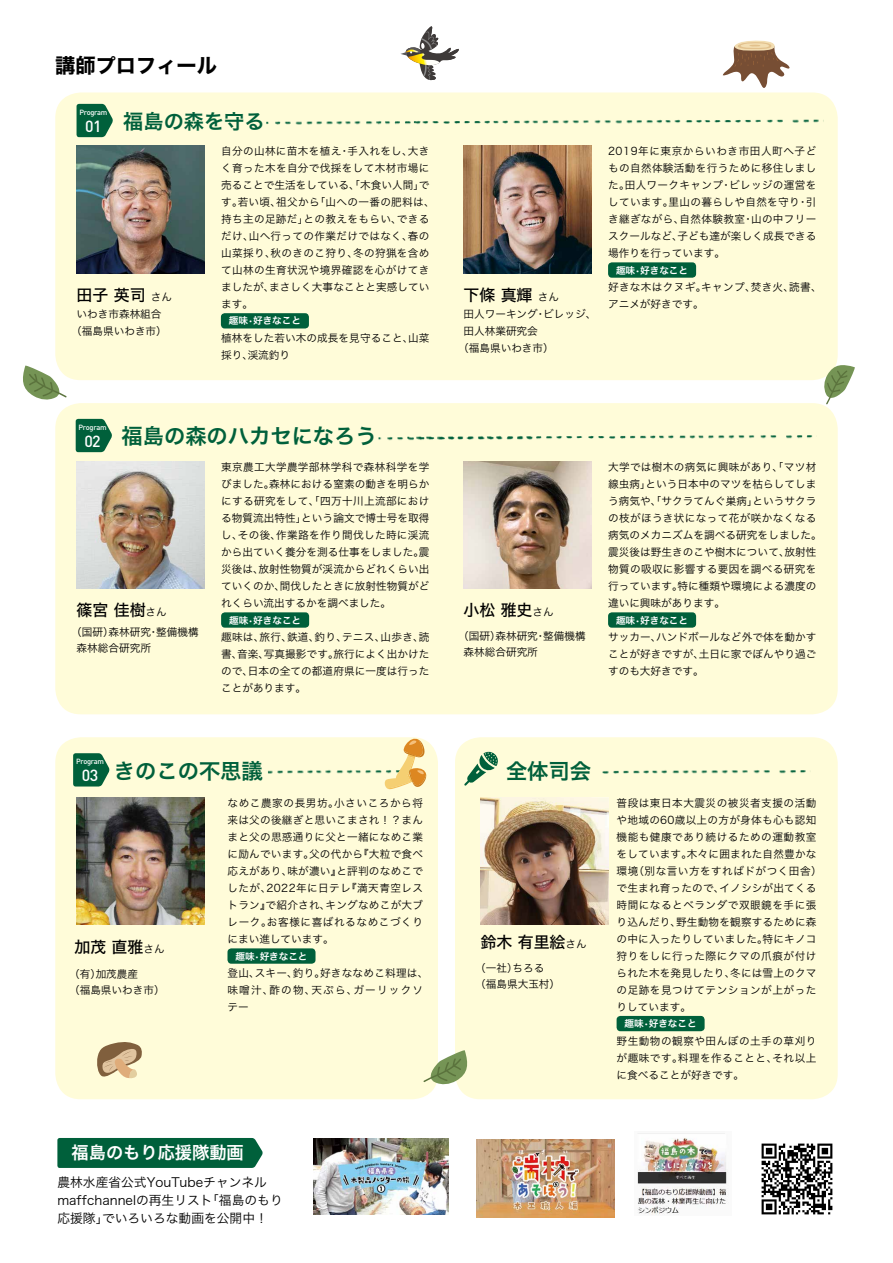
<style>
.page{position:relative;width:893px;height:1263px;background:#fff}
.page>*{position:absolute;margin:0;border:0;box-sizing:border-box;transform-origin:0 0}
.t1{font:21.3px "Hiragino Sans W6";color:#00603b}
.t2{font:20.25px "Hiragino Sans W7";color:#000}
.t3{font:20.25px "Hiragino Sans W6";color:#00603b}
.t4{font:17.25px "Hiragino Sans W6";color:#fff}
.t5{font:15.9px "Hiragino Sans W5";color:#000}
.t6{font:500 15.9px "DIN Pro";color:#fff}
.t7{font:12.75px/18.1px "Hiragino Sans W3";color:#000}
.t8{font:10.65px/17px "Hiragino Sans W3";letter-spacing:.015em;color:#000}
.t9{font:9.6px "Hiragino Sans W6";color:#fff}
.t10{font:500 7.5px "DIN Pro";letter-spacing:-.04em;color:#fff}
.s1{font-family:"Hiragino Sans W3";font-size:10.65px}
</style>
<div class="page">
<div style="left:55px;top:92px;width:783px;height:288px;background:#fffcd9;border-radius:26px"></div>
<div style="left:55px;top:403px;width:783px;height:311px;background:#fffcd9;border-radius:26px"></div>
<div style="left:55px;top:737px;width:383px;height:362px;background:#fffcd9;border-radius:26px"></div>
<div style="left:455px;top:737px;width:383px;height:362px;background:#fffcd9;border-radius:26px"></div>
<img style="left:463px;top:146px;width:128px;height:127px">
<img style="left:77px;top:797px;width:127px;height:128px">
<img style="left:77px;top:461px;width:127px;height:128px">
<img style="left:463px;top:461px;width:128px;height:128px">
<img style="left:481px;top:797px;width:127px;height:128px">
<img style="left:314px;top:1138px;width:135px;height:76px">
<img style="left:476px;top:1140px;width:139px;height:77px">
<img style="left:637px;top:1133px;width:92px;height:82px">
<img style="left:761px;top:1143px;width:72px;height:72px">
<img style="left:77px;top:146px;width:127px;height:127px">
<svg style="left:77px;top:104px;width:36px;height:33px"></svg>
<svg style="left:76px;top:419px;width:36px;height:33px"></svg>
<svg style="left:73px;top:753px;width:37px;height:33px"></svg>
<img style="left:425px;top:119px;width:394px;height:5px">
<img style="left:266px;top:121px;width:159px;height:4px">
<img style="left:537px;top:435px;width:276px;height:4px">
<img style="left:378px;top:435px;width:159px;height:6px">
<img style="left:602px;top:770px;width:204px;height:4px">
<img style="left:268px;top:770px;width:114px;height:4px">
<div style="left:221px;top:313px;width:88px;height:15px;background:#00603b;border-radius:4px"></div>
<div style="left:608px;top:262px;width:88px;height:16px;background:#00603b;border-radius:4px"></div>
<div style="left:608px;top:612px;width:88px;height:16px;background:#00603b;border-radius:4px"></div>
<div style="left:221px;top:612px;width:88px;height:16px;background:#00603b;border-radius:4px"></div>
<div style="left:227px;top:948px;width:88px;height:16px;background:#00603b;border-radius:4px"></div>
<div style="left:617px;top:1016px;width:88px;height:15px;background:#00603b;border-radius:4px"></div>
<div style="left:57px;top:1138px;width:206px;height:30px;background:#00603b"></div>
<svg style="left:384px;top:737px;width:43px;height:52px"></svg>
<svg style="left:97px;top:1042px;width:45px;height:36px"></svg>
<svg style="left:823px;top:363px;width:32px;height:42px"></svg>
<svg style="left:723px;top:40px;width:67px;height:48px"></svg>
<svg style="left:400px;top:26px;width:59px;height:55px"></svg>
<svg style="left:423px;top:1050px;width:45px;height:35px"></svg>
<svg style="left:464px;top:752px;width:34px;height:34px"></svg>
<svg style="left:23px;top:365px;width:44px;height:35px"></svg>
<h2 class="t2" style="left:55px;top:50px;width:163px">講師プロフィール</h2>
<h2 class="t3" style="left:123px;top:103px;width:143px">福島の森を守る</h2>
<p class="t8" style="left:221px;top:142px;width:215px">自分の山林に苗木を植え・手入れをし、大きく育った木を自分で伐採をして木材市場に売ることで生活をしている、「木食い人間」です。若い頃、祖父から「山への一番の肥料は、持ち主の足跡だ」との教えをもらい、できるだけ、山へ行っての作業だけではなく、春の山菜採り、秋のきのこ狩り、冬の狩猟を含めて山林の生育状況や境界確認を心がけてきましたが、まさしく大事なことと実感しています。</p>
<p class="t8" style="left:221px;top:329px;width:210px">植林をした若い木の成長を見守ること、山菜採り、渓流釣り</p>
<p class="t10" style="left:79px;top:106px;width:29px">Program</p>
<h3 class="t6" style="left:85px;top:113px;width:18px">01</h3>
<h3 class="t5" style="left:77px;top:280px;width:97px">田子 英司<span class="s1">さん</span></h3>
<p class="t8" style="left:71px;top:304px;width:97px;text-align:center">いわき市森林組合（福島県いわき市）</p>
<p class="t9" style="left:229px;top:312px;width:74px">趣味•好きなこと</p>
<h3 class="t5" style="left:463px;top:280px;width:108px">下條 真輝<span class="s1">さん　</span></h3>
<p class="t8" style="left:463px;top:304px;width:134px">田人ワーキング・ビレッジ、</p>
<p class="t8" style="left:463px;top:321px;width:76px">田人林業研究会</p>
<p class="t8" style="left:458px;top:338px;width:97px">（福島県いわき市）</p>
<p class="t8" style="left:608px;top:142px;width:210px;text-align:justify">2019年に東京からいわき市田人町へ子どもの自然体験活動を行うために移住しました。田人ワークキャンプ・ビレッジの運営をしています。里山の暮らしや自然を守り・引き継ぎながら、自然体験教室・山の中フリースクールなど、子ども達が楽しく成長できる場作りを行っています。</p>
<p class="t8" style="left:608px;top:278px;width:215px">好きな木はクヌギ。キャンプ、焚き火、読書、アニメが好きです。</p>
<p class="t9" style="left:616px;top:261px;width:74px">趣味•好きなこと</p>
<p class="t10" style="left:79px;top:421px;width:29px">Program</p>
<h3 class="t6" style="left:84px;top:428px;width:18px">02</h3>
<h1 class="t1" style="left:122px;top:417px;width:257px">福島の森のハカセになろう</h1>
<p class="t8" style="left:221px;top:457px;width:210px;text-align:justify">東京農工大学農学部林学科で森林科学を学びました。森林における窒素の動きを明らかにする研究をして、「四万十川上流部における物質流出特性」という論文で博士号を取得し、その後、作業路を作り間伐した時に渓流から出ていく養分を測る仕事をしました。震災後は、放射性物質が渓流からどれくらい出ていくのか、間伐したときに放射性物質がどれくらい流出するかを調べました。</p>
<p class="t8" style="left:221px;top:628px;width:210px;text-align:justify">趣味は、旅行、鉄道、釣り、テニス、山歩き、読書、音楽、写真撮影です。旅行によく出かけたので、日本の全ての都道府県に一度は行ったことがあります。</p>
<p class="t8" style="left:608px;top:457px;width:215px">大学では樹木の病気に興味があり、「マツ材線虫病」という日本中のマツを枯らしてしまう病気や、「サクラてんぐ巣病」というサクラの枝がほうき状になって花が咲かなくなる病気のメカニズムを調べる研究をしました。震災後は野生きのこや樹木について、放射性物質の吸収に影響する要因を調べる研究を行っています。特に種類や環境による濃度の違いに興味があります。</p>
<p class="t8" style="left:608px;top:628px;width:210px;text-align:justify">サッカー、ハンドボールなど外で体を動かすことが好きですが、土日に家でぼんやり過ごすのも大好きです。</p>
<h3 class="t5" style="left:463px;top:595px;width:92px">小松 雅史<span class="s1">さん</span></h3>
<p class="t8" style="left:463px;top:627px;width:124px;line-height:15.9px;text-indent:-5px">（国研）森林研究・整備機構森林総合研究所</p>
<h3 class="t5" style="left:77px;top:595px;width:92px">篠宮 佳樹<span class="s1">さん</span></h3>
<p class="t8" style="left:77px;top:623px;width:124px;line-height:15.9px;text-indent:-5px">（国研）森林研究・整備機構森林総合研究所</p>
<p class="t9" style="left:229px;top:611px;width:74px">趣味•好きなこと</p>
<p class="t9" style="left:616px;top:611px;width:74px">趣味•好きなこと</p>
<p class="t10" style="left:76px;top:755px;width:29px">Program</p>
<h3 class="t6" style="left:82px;top:763px;width:18px">03</h3>
<h1 class="t1" style="left:114px;top:751px;width:150px">きのこの不思議</h1>
<p class="t8" style="left:227px;top:793px;width:197px;text-align:justify">なめこ農家の長男坊。小さいころから将来は父の後継ぎと思いこまされ！？まんまと父の思惑通りに父と一緒になめこ業に励んでいます。父の代から『大粒で食べ応えがあり、味が濃い』と評判のなめこでしたが、2022年に日テレ『満天青空レストラン』で紹介され、キングなめこが大ブレーク。お客様に喜ばれるなめこづくりにまい進しています。</p>
<p class="t8" style="left:227px;top:963px;width:202px">登山、スキー、釣り。好きななめこ料理は、味噌汁、酢の物、天ぷら、ガーリックソテー</p>
<h3 class="t5" style="left:74px;top:933px;width:92px">加茂 直雅<span class="s1">さん</span></h3>
<p class="t8" style="left:69px;top:965px;width:97px;line-height:15.9px">（有）加茂農産<br>（福島県いわき市）</p>
<p class="t9" style="left:235px;top:947px;width:74px">趣味•好きなこと</p>
<h3 class="t4" style="left:72px;top:1137px;width:174px">福島のもり応援隊動画</h3>
<p class="t7" style="left:57px;top:1172px;width:227px">農林水産省公式YouTubeチャンネルmaffchannelの再生リスト「福島のもり応援隊」でいろいろな動画を公開中！</p>
<h1 class="t1" style="left:506px;top:751px;width:87px">全体司会</h1>
<h3 class="t5" style="left:480px;top:928px;width:108px">鈴木 有里絵<span class="s1">さん</span></h3>
<p class="t8" style="left:475px;top:960px;width:87px;line-height:15.9px">（一社）ちろる<br>（福島県大玉村）</p>
<p class="t8" style="left:617px;top:793px;width:207px">普段は東日本大震災の被災者支援の活動や地域の60歳以上の方が身体も心も認知機能も健康であり続けるための運動教室をしています。木々に囲まれた自然豊かな環境（別な言い方をすればドがつく田舎）で生まれ育ったので、イノシシが出てくる時間になるとベランダで双眼鏡を手に張り込んだり、野生動物を観察するために森の中に入ったりしていました。特にキノコ狩りをしに行った際にクマの爪痕が付けられた木を発見したり、冬には雪上のクマの足跡を見つけてテンションが上がったりしています。</p>
<p class="t8" style="left:617px;top:1031px;width:201px;text-align:justify">野生動物の観察や田んぼの土手の草刈りが趣味です。料理を作ることと、それ以上に食べることが好きです。</p>
<p class="t9" style="left:625px;top:1015px;width:74px">趣味•好きなこと</p>
</div>
